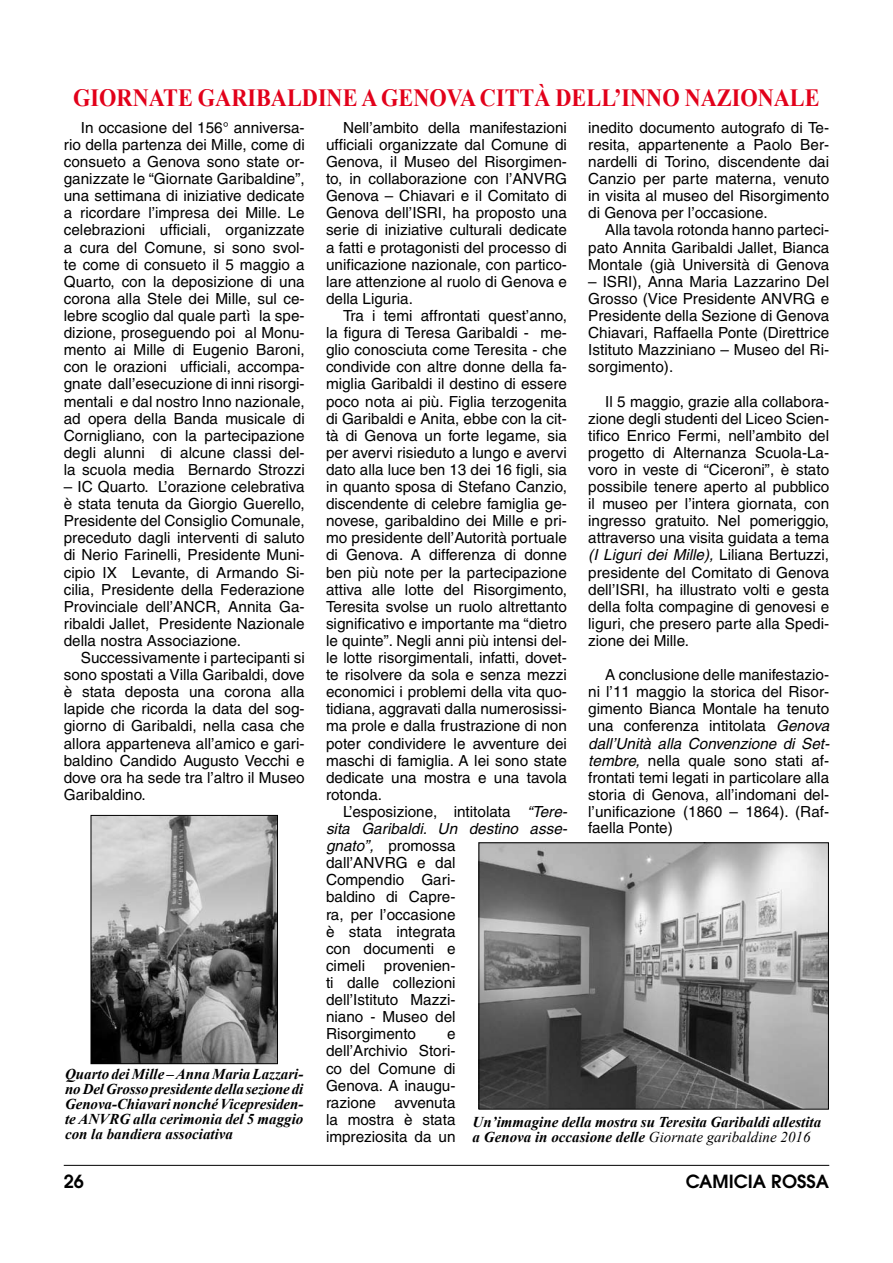
<style>
.page{position:relative;width:893px;height:1263px;background:#fff}
.page>*{position:absolute;margin:0;border:0;box-sizing:border-box;transform-origin:0 0}
.t1{font:700 24.75px "Times New Roman";color:#e2001a;scale:.9 1}
.t2{font:600 18px "Avant Garde";color:#000}
.t3{font:15.3px/17.1px "Helvetica";color:#000;text-align:justify}
.t4{font:italic 700 15px/15px "Times New Roman";color:#000;text-align:justify}
.s1{font-style:italic}
.s2{font-weight:400}
</style>
<div class="page">
<hr style="left:64px;top:1165px;width:765px;height:1px;background:#000">
<img style="left:93px;top:817px;width:183px;height:245px">
<div style="left:91px;top:815px;width:187px;height:249px;border:1px solid #000"></div>
<img style="left:480px;top:844px;width:347px;height:263px">
<div style="left:478px;top:842px;width:351px;height:267px;border:1px solid #000"></div>
<h1 class="t1" style="left:73px;top:81px;width:831px">GIORNATE GARIBALDINE A GENOVA CITTÀ DELL’INNO NAZIONALE</h1>
<p class="t3" style="left:64px;top:119px;width:242px;text-indent:17px">In occasione del 156° anniversa&shy;rio della partenza dei Mille, come di consueto a Genova sono state or&shy;ganizzate le “Giornate Garibaldine”, una settimana di iniziative dedicate a ricordare l’impresa dei Mille. Le celebrazioni ufficiali, organizzate a cura del Comune, si sono svol&shy;te come di consueto il 5 maggio a Quarto, con la deposizione di una corona alla Stele dei Mille, sul ce&shy;lebre scoglio dal quale partì la spe&shy;dizione, proseguendo poi al Monu&shy;mento ai Mille di Eugenio Baroni, con le orazioni ufficiali, accompa&shy;gnate dall’esecuzione di inni risorgi&shy;mentali e dal nostro Inno nazionale, ad opera della Banda musicale di Cornigliano, con la partecipazione degli alunni di alcune classi del&shy;la scuola media Bernardo Strozzi</p>
<p class="t3" style="left:64px;top:478px;width:242px">– IC Quarto. L’orazione celebrativa è stata tenuta da Giorgio Guerello, Presidente del Consiglio Comunale, preceduto dagli interventi di saluto di Nerio Farinelli, Presidente Muni&shy;cipio IX Levante, di Armando Si&shy;cilia, Presidente della Federazione Provinciale dell’ANCR, Annita Ga&shy;ribaldi Jallet, Presidente Nazionale della nostra Associazione.</p>
<p class="t3" style="left:64px;top:649px;width:242px;text-indent:17px">Successivamente i partecipanti si sono spostati a Villa Garibaldi, dove è stata deposta una corona alla lapide che ricorda la data del sog&shy;giorno di Garibaldi, nella casa che allora apparteneva all’amico e gari&shy;baldino Candido Augusto Vecchi e dove ora ha sede tra l’altro il Museo Garibaldino.</p>
<p class="t3" style="left:326px;top:119px;width:242px;text-indent:17px">Nell’ambito della manifestazioni ufficiali organizzate dal Comune di Genova, il Museo del Risorgimen&shy;to, in collaborazione con l’ANVRG Genova – Chiavari e il Comitato di Genova dell’ISRI, ha proposto una serie di iniziative culturali dedicate a fatti e protagonisti del processo di unificazione nazionale, con partico&shy;lare attenzione al ruolo di Genova e della Liguria.</p>
<p class="t3" style="left:326px;top:307px;width:242px;text-indent:17px">Tra i temi affrontati quest’anno, la figura di Teresa Garibaldi - me&shy;glio conosciuta come Teresita - che condivide con altre donne della fa&shy;miglia Garibaldi il destino di essere poco nota ai più. Figlia terzogenita di Garibaldi e Anita, ebbe con la cit&shy;tà di Genova un forte legame, sia per avervi risieduto a lungo e avervi dato alla luce ben 13 dei 16 figli, sia in quanto sposa di Stefano Canzio, discendente di celebre famiglia ge&shy;novese, garibaldino dei Mille e pri&shy;mo presidente dell’Autorità portuale di Genova. A differenza di donne ben più note per la partecipazione attiva alle lotte del Risorgimento, Teresita svolse un ruolo altrettanto significativo e importante ma “dietro le quinte”. Negli anni più intensi del&shy;le lotte risorgimentali, infatti, dovet&shy;te risolvere da sola e senza mezzi economici i problemi della vita quo&shy;tidiana, aggravati dalla numerosissi&shy;ma prole e dalla frustrazione di non poter condividere le avventure dei maschi di famiglia. A lei sono state dedicate una mostra e una tavola rotonda.</p>
<p class="t3" style="left:326px;top:803px;width:243px;text-align:left;text-indent:17px">L’esposizione, intitolata <span class="s1">“Tere&shy;sita Garibaldi. Un destino asse&shy;gnato”,</span> promossa<br>dall’ANVRG e dal<br>Compendio Gari-<br>baldino di Capre-<br>ra, per l’occasione<br>è stata integrata<br>con documenti e<br>cimeli provenien-<br>ti dalle collezioni<br>dell’Istituto Mazzi-<br>niano - Museo del<br>Risorgimento</p>
<p class="t3" style="left:588px;top:119px;width:242px">inedito documento autografo di Te&shy;resita, appartenente a Paolo Ber&shy;nardelli di Torino, discendente dai Canzio per parte materna, venuto in visita al museo del Risorgimento di Genova per l’occasione.</p>
<p class="t3" style="left:588px;top:222px;width:242px;text-indent:17px">Alla tavola rotonda hanno parteci&shy;pato Annita Garibaldi Jallet, Bianca Montale (già Università di Genova</p>
<p class="t3" style="left:588px;top:273px;width:242px">– ISRI), Anna Maria Lazzarino Del Grosso (Vice Presidente ANVRG e Presidente della Sezione di Genova Chiavari, Raffaella Ponte (Direttrice Istituto Mazziniano – Museo del Ri&shy;sorgimento).</p>
<p class="t3" style="left:588px;top:393px;width:242px;text-indent:17px">Il 5 maggio, grazie alla collabora&shy;zione degli studenti del Liceo Scien&shy;tifico Enrico Fermi, nell’ambito del progetto di Alternanza Scuola-La&shy;voro in veste di “Ciceroni”, è stato possibile tenere aperto al pubblico il museo per l’intera giornata, con ingresso gratuito. Nel pomeriggio, attraverso una visita guidata a tema <span class="s1">(I Liguri dei Mille),</span> Liliana Bertuzzi, presidente del Comitato di Genova dell’ISRI, ha illustrato volti e gesta della folta compagine di genovesi e liguri, che presero parte alla Spedi&shy;zione dei Mille.</p>
<p class="t3" style="left:588px;top:666px;width:243px;text-indent:17px">A conclusione delle manifestazio&shy;ni l’11 maggio la storica del Risor&shy;gimento Bianca Montale ha tenuto una conferenza intitolata <span class="s1">Genova dall’Unità alla Convenzione di Set&shy;tembre,</span> nella quale sono stati af&shy;frontati temi legati in particolare alla storia di Genova, all’indomani del&shy;l’unificazione (1860 – 1864). (Raf&shy;faella Ponte)</p>
<p class="t3" style="left:326px;top:1025px;width:131px;text-indent:121px">e dell’Archivio Stori&shy;co del Comune di Genova. A inaugu&shy;razione avvenuta la mostra è stata impreziosita da un</p>
<p class="t4" style="left:65px;top:1066px;width:240px">Quarto dei Mille – Anna Maria Lazzari&shy;no Del Grosso presidente della sezione di Genova-Chiavari nonché Vicepresiden&shy;te ANVRG alla cerimonia del 5 maggio con la bandiera associativa</p>
<p class="t4" style="left:473px;top:1114px;width:350px">Un’immagine della mostra su Teresita Garibaldi allestita a Genova in occasione delle <span class="s2">Giornate garibaldine 2016</span></p>
<p class="t2" style="left:64px;top:1169px;width:11px">26</p>
<p class="t2" style="left:686px;top:1169px;width:145px">CAMICIA ROSSA</p>
</div>
